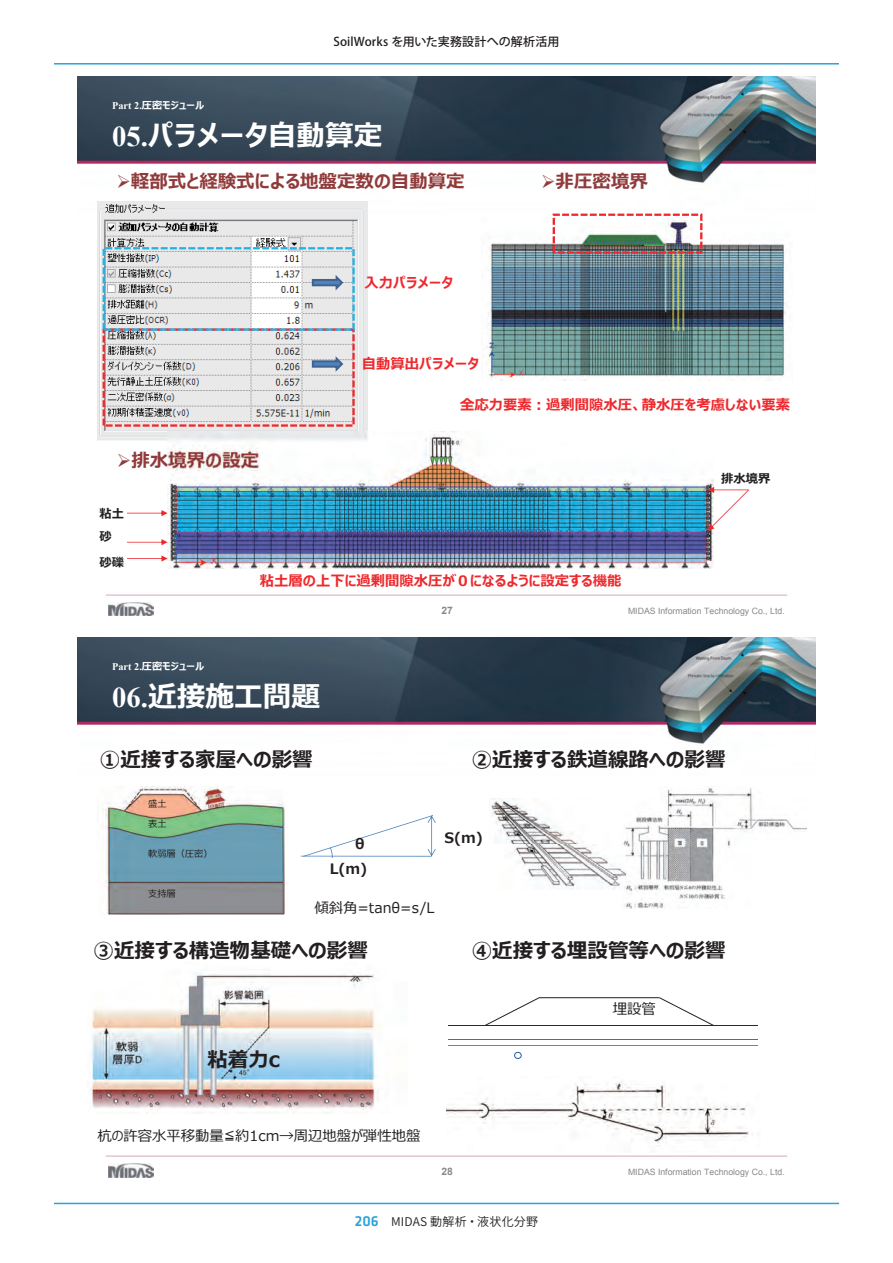
<style>
.page{position:relative;width:893px;height:1263px;background:#fff}
.page>*{position:absolute;margin:0;border:0;box-sizing:border-box;transform-origin:0 0}
.t1{font:700 28.65px "Meiryo UI";color:#fff}
.t2{font:700 20.55px "Meiryo UI";color:#231f20}
.t3{font:700 18.45px "Meiryo UI";color:#903b3b}
.t4{font:700 14.4px "Meiryo UI";color:#ee292d}
.t5{font:14.4px "Meiryo UI";color:#231f20}
.t6{font:700 14.4px "Meiryo UI";color:#231f20}
.t7{font:700 12.3px/23.2px "Meiryo UI";color:#231f20}
.t8{font:500 12px "Koz Go Pro";letter-spacing:.01em;color:#231f20}
.t9{font:12px "Source Han Sans JP";letter-spacing:.025em;color:#231f20}
.t10{font:700 10.2px "Meiryo UI";color:#fff}
.t11{font:700 10.2px "Arial";color:#86888b}
.t12{font:9.15px "Meiryo UI";color:#231f20}
.t13{font:8.7px "Arial";color:#86888b}
.s1{font-family:"Times New Roman"}
.s2{font-family:"Klavika";font-weight:500;font-size:15px;color:#2aa2db}
</style>
<div class="page">
<hr style="left:54px;top:63px;width:785px;height:2px;background:#2aa2db">
<hr style="left:54px;top:1203px;width:785px;height:1px;background:#2aa2db">
<img style="left:78px;top:76px;width:737px;height:540px">
<div style="left:78px;top:215px;width:737px;height:138px;background:#fff"></div>
<div style="left:78px;top:353px;width:737px;height:138px;background:#fff"></div>
<img style="left:108px;top:602px;width:45px;height:14px">
<img style="left:98px;top:202px;width:270px;height:239px">
<svg style="left:103px;top:247px;width:252px;height:180px;background:#d6d5d7"></svg>
<img style="left:481px;top:217px;width:306px;height:164px">
<img style="left:167px;top:431px;width:547px;height:138px">
<svg style="left:127px;top:510px;width:41px;height:6px"></svg>
<svg style="left:708px;top:487px;width:41px;height:44px"></svg>
<svg style="left:127px;top:539px;width:41px;height:6px"></svg>
<svg style="left:127px;top:555px;width:41px;height:7px"></svg>
<img style="left:553px;top:214px;width:149px;height:40px">
<img style="left:78px;top:637px;width:737px;height:541px">
<div style="left:78px;top:776px;width:737px;height:138px;background:#fff"></div>
<div style="left:78px;top:914px;width:737px;height:138px;background:#fff"></div>
<img style="left:108px;top:1164px;width:45px;height:13px">
<img style="left:446px;top:1076px;width:314px;height:77px">
<hr style="left:301px;top:856px;width:131px;height:1px;background:#4980bc">
<svg style="left:303px;top:815px;width:133px;height:43px"></svg>
<img style="left:86px;top:973px;width:321px;height:140px">
<hr style="left:448px;top:1025px;width:310px;height:1px;background:#231f20">
<svg style="left:485px;top:998px;width:229px;height:27px"></svg>
<hr style="left:448px;top:1039px;width:310px;height:1px;background:#275aa8">
<hr style="left:448px;top:1046px;width:310px;height:1px;background:#275aa8">
<svg style="left:514px;top:1052px;width:7px;height:6px"></svg>
<img style="left:491px;top:798px;width:131px;height:92px">
<img style="left:622px;top:787px;width:184px;height:122px">
<img style="left:102px;top:786px;width:182px;height:128px">
<p class="t10" style="left:112px;top:98px;width:93px"><span class="s1">Part 2.</span>圧密モジュール</p>
<h3 class="t8" style="left:333px;top:34px;width:228px">SoilWorks を用いた実務設計への解析活用</h3>
<h1 class="t1" style="left:112px;top:115px;width:272px"><span class="s1">05.</span>パラメータ自動算定</h1>
<h3 class="t3" style="left:116px;top:168px;width:350px">➢軽部式と経験式による地盤定数の自動算定</h3>
<h3 class="t4" style="left:364px;top:272px;width:90px">⼊⼒パラメータ</h3>
<h3 class="t4" style="left:362px;top:354px;width:119px">自動算出パラメータ</h3>
<h3 class="t3" style="left:541px;top:169px;width:108px">➢非圧密境界</h3>
<h3 class="t4" style="left:460px;top:395px;width:331px">全応⼒要素︓過剰間隙水圧、静水圧を考慮しない要素</h3>
<h3 class="t7" style="left:99px;top:502px;width:26px">粘土砂</h3>
<h3 class="t7" style="left:99px;top:552px;width:26px">砂礫</h3>
<p class="t10" style="left:112px;top:659px;width:93px"><span class="s1">Part 2.</span>圧密モジュール</p>
<h3 class="t4" style="left:260px;top:570px;width:363px">粘土層の上下に過剰間隙水圧が０になるように設定する機能</h3>
<h3 class="t7" style="left:721px;top:467px;width:51px">排水境界</h3>
<p class="t11" style="left:441px;top:603px;width:13px">27</p>
<p class="t13" style="left:628px;top:605px;width:158px">MIDAS Information Technology Co., Ltd.</p>
<h1 class="t1" style="left:112px;top:676px;width:209px"><span class="s1">06.</span>近接施工問題</h1>
<h2 class="t2" style="left:100px;top:745px;width:214px">①近接する家屋への影響</h2>
<h2 class="t2" style="left:472px;top:745px;width:255px">②近接する鉄道線路への影響</h2>
<p class="t12" style="left:148px;top:797px;width:20px">盛土</p>
<p class="t12" style="left:148px;top:817px;width:20px">表土</p>
<p class="t12" style="left:148px;top:847px;width:66px">軟弱層（圧密）</p>
<p class="t12" style="left:148px;top:887px;width:29px">支持層</p>
<h3 class="t6" style="left:355px;top:834px;width:11px">θ</h3>
<h3 class="t6" style="left:330px;top:859px;width:39px">L(m)</h3>
<h3 class="t5" style="left:314px;top:898px;width:122px">傾斜角=tanθ=s/L</h3>
<h3 class="t6" style="left:444px;top:827px;width:40px">S(m)</h3>
<h2 class="t2" style="left:94px;top:936px;width:276px">③近接する構造物基礎への影響</h2>
<h2 class="t2" style="left:472px;top:936px;width:255px">④近接する埋設管等への影響</h2>
<h2 class="t2" style="left:207px;top:1045px;width:74px">粘着⼒c</h2>
<h3 class="t5" style="left:613px;top:998px;width:45px">埋設管</h3>
<h3 class="t5" style="left:97px;top:1126px;width:324px">杭の許容水平移動量≦約1cm→周辺地盤が弾性地盤</h3>
<p class="t11" style="left:441px;top:1164px;width:13px">28</p>
<p class="t13" style="left:628px;top:1166px;width:158px">MIDAS Information Technology Co., Ltd.</p>
<h3 class="t9" style="left:355px;top:1214px;width:185px"><span class="s2">206</span> MIDAS 動解析・液状化分野</h3>
</div>
